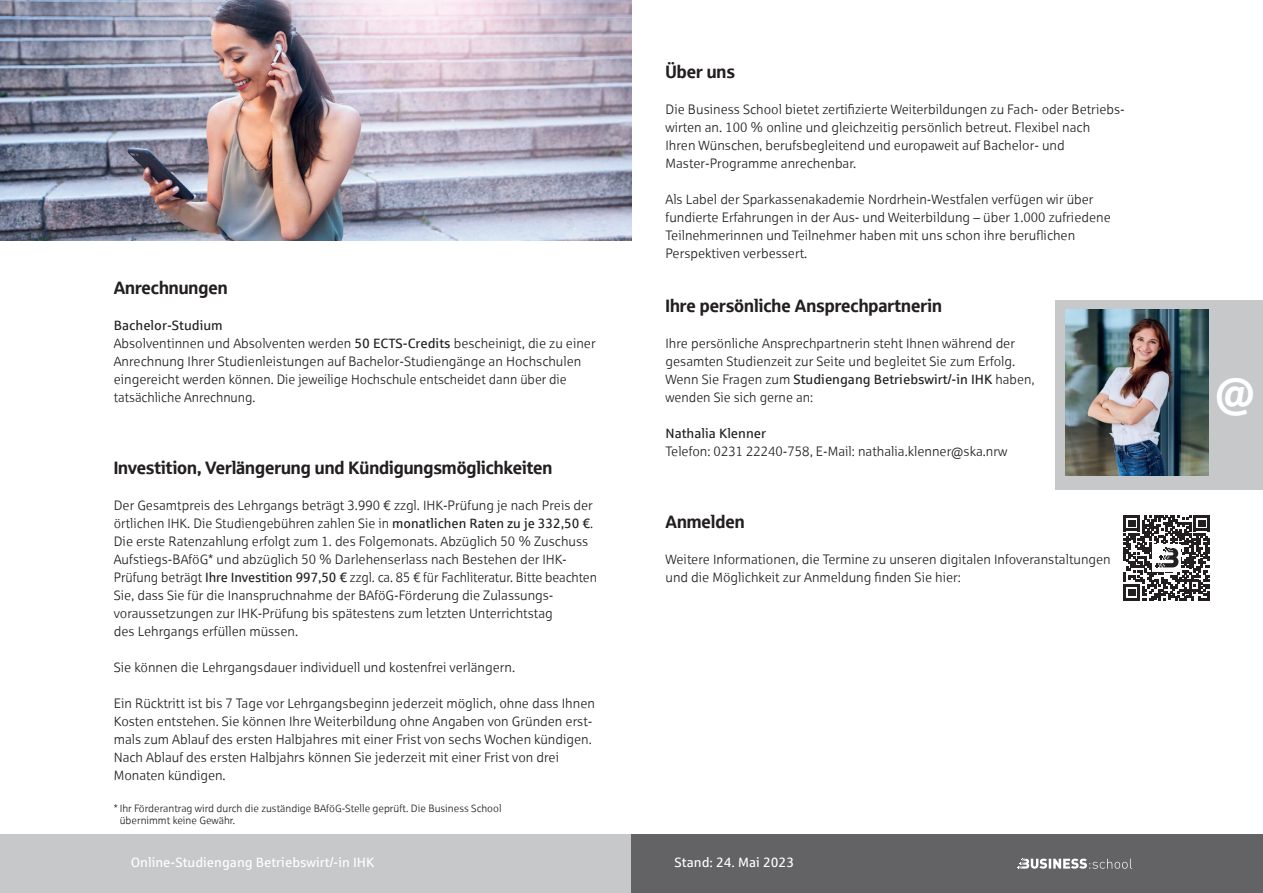
<style>
.page{position:relative;width:1263px;height:893px;background:#fff}
.page>*{position:absolute;margin:0;border:0;box-sizing:border-box;transform-origin:0 0}
.t1{font:45px "Sparkasse Head";color:#fff}
.t2{font:18px "Sparkasse Head";color:#231f20}
.t3{font:13.5px/18px "Sparkasse Lt";color:#231f20}
.t4{font:13.5px "Sparkasse Rg";color:#231f20}
.t5{font:13.5px "Sparkasse Rg";color:#fff}
.t6{font:10.5px/12.6px "Sparkasse Lt";color:#231f20}
.s1{font-family:"Sparkasse Rg"}
.s2{font-family:"Sparkasse Lt"}
</style>
<div class="page">
<div style="left:0;top:834px;width:631px;height:59px;background:#c7c8ca"></div>
<div style="left:631px;top:834px;width:632px;height:59px;background:#636366"></div>
<svg style="left:1017px;top:859px;width:115px;height:10px"></svg>
<img style="left:0;top:0;width:631px;height:240px">
<div style="left:1056px;top:300px;width:207px;height:189px;background:#c7c8ca"></div>
<img style="left:1065px;top:309px;width:143px;height:166px">
<svg style="left:1123px;top:515px;width:87px;height:85px"></svg>
<h2 class="t2" style="left:114px;top:276px;width:115px">Anrechnungen</h2>
<p class="t4" style="left:114px;top:317px;width:111px">Bachelor-Studium</p>
<p class="t3" style="left:114px;top:334px;width:483px">Absolventinnen und Absolventen werden <span class="s1">50 ECTS-Credits</span> bescheinigt, die zu einer Anrechnung Ihrer Studienleistungen auf Bachelor-Studiengänge an Hochschulen eingereicht werden können. Die jeweilige Hochschule entscheidet dann über die tatsächliche Anrechnung.</p>
<h2 class="t2" style="left:114px;top:456px;width:440px">Investition, Verlängerung und Kündigungsmöglichkeiten</h2>
<p class="t3" style="left:114px;top:496px;width:485px">Der Gesamtpreis des Lehrgangs beträgt 3.990 € zzgl. IHK-Prüfung je nach Preis der örtlichen IHK. Die Studiengebühren zahlen Sie in <span class="s1">monatlichen Raten zu je 332,50 €</span>.<br>Die erste Ratenzahlung erfolgt zum 1. des Folgemonats. Abzüglich 50 % Zuschuss Aufstiegs-BAföG* und abzüglich 50 % Darlehenserlass nach Bestehen der IHK-Prüfung beträgt <span class="s1">Ihre Investition 997,50 €</span> zzgl. ca. 85 € für Fachliteratur. Bitte beachten Sie, dass Sie für die Inanspruchnahme der BAföG-Förderung die Zulassungs&shy;voraussetzungen zur IHK-Prüfung bis spätestens zum letzten Unterrichtstag<br>des Lehrgangs erfüllen müssen.</p>
<p class="t3" style="left:114px;top:658px;width:403px">Sie können die Lehrgangsdauer individuell und kostenfrei verlängern.</p>
<p class="t3" style="left:114px;top:694px;width:483px">Ein Rücktritt ist bis 7 Tage vor Lehrgangsbeginn jederzeit möglich, ohne dass Ihnen Kosten entstehen. Sie können Ihre Weiterbildung ohne Angaben von Gründen erst&shy;mals zum Ablauf des ersten Halbjahres mit einer Frist von sechs Wochen kündigen.<br>Nach Ablauf des ersten Halbjahrs können Sie jederzeit mit einer Frist von drei Monaten kündigen.</p>
<p class="t6" style="left:120px;top:802px;width:383px;text-indent:-6px">* Ihr Förderantrag wird durch die zuständige BAföG-Stelle geprüft. Die Business School übernimmt keine Gewähr.</p>
<p class="t5" style="left:131px;top:854px;width:245px">Online-Studiengang Betriebswirt/-in IHK</p>
<h2 class="t2" style="left:665px;top:60px;width:71px">Über uns</h2>
<p class="t3" style="left:665px;top:100px;width:461px">Die Business School bietet zertifizierte Weiterbildungen zu Fach- oder Betriebs&shy;wirten an. 100 % online und gleichzeitig persönlich betreut. Flexibel nach<br>Ihren Wünschen, berufsbegleitend und europaweit auf Bachelor- und Master-Programme anrechenbar.</p>
<p class="t3" style="left:665px;top:190px;width:447px">Als Label der Sparkassenakademie Nordrhein-Westfalen verfügen wir über fundierte Erfahrungen in der Aus- und Weiterbildung – über 1.000 zufriedene Teilnehmerinnen und Teilnehmer haben mit uns schon ihre beruflichen Perspektiven verbessert.</p>
<h2 class="t2" style="left:665px;top:294px;width:278px">Ihre persönliche Ansprechpartnerin</h2>
<p class="t3" style="left:665px;top:334px;width:351px">Ihre persönliche Ansprechpartnerin steht Ihnen während der gesamten Studienzeit zur Seite und begleitet Sie zum Erfolg.</p>
<p class="t4" style="left:665px;top:371px;width:370px"><span class="s2">Wenn Sie Fragen zum</span> Studiengang Betriebswirt/-in IHK <span class="s2">haben,</span></p>
<p class="t3" style="left:665px;top:388px;width:149px">wenden Sie sich gerne an:</p>
<p class="t4" style="left:665px;top:425px;width:102px">Nathalia Klenner</p>
<p class="t3" style="left:665px;top:442px;width:343px">Telefon: 0231 22240-758, E-Mail: nathalia.klenner@ska.nrw</p>
<h2 class="t2" style="left:665px;top:510px;width:81px">Anmelden</h2>
<p class="t3" style="left:665px;top:550px;width:447px">Weitere Informationen, die Termine zu unseren digitalen Infoveranstaltungen und die Möglichkeit zur Anmeldung finden Sie hier:</p>
<p class="t5" style="left:675px;top:854px;width:121px">Stand: 24. Mai 2023</p>
<h1 class="t1" style="left:1215px;top:362px;width:41px">@</h1>
</div>
